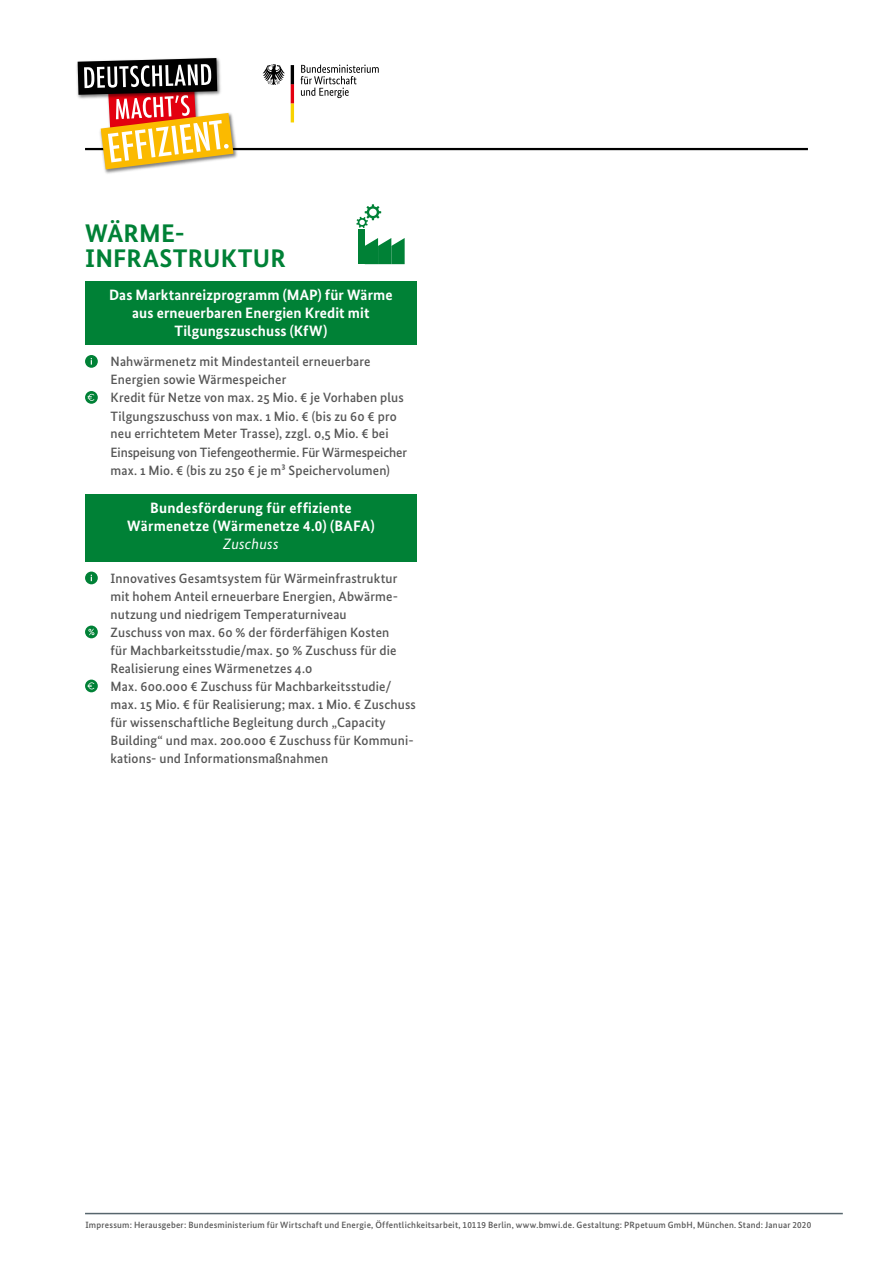
<style>
.page{position:relative;width:893px;height:1263px;background:#fff}
.page>*{position:absolute;margin:0;border:0;box-sizing:border-box;transform-origin:0 0}
.t1{font:700 25.5px/25.5px "Bundes Sans";letter-spacing:.01em;color:#008136}
.t2{font:700 15px/18px "Bundes Sans";letter-spacing:.01em;color:#fff;text-align:center}
.t3{font:italic 15px "Bundes Sans";letter-spacing:.015em;color:#fff}
.t4{font:500 13.5px/18px "Bundes Sans";letter-spacing:.01em;color:#565656}
.t5{font:500 9.15px "Bundes Sans";letter-spacing:.025em;color:#565656}
</style>
<div class="page">
<hr style="left:85px;top:148px;width:723px;height:2px;background:#000">
<img style="left:104px;top:121px;width:135px;height:53px">
<img style="left:76px;top:57px;width:136px;height:39px">
<svg style="left:78px;top:58px;width:155px;height:111px"></svg>
<svg style="left:301px;top:65px;width:78px;height:33px"></svg>
<svg style="left:263px;top:64px;width:22px;height:21px"></svg>
<svg style="left:291px;top:65px;width:3px;height:57px"></svg>
<div style="left:358px;top:229px;width:7px;height:35px;background:#008136"></div>
<svg style="left:356px;top:204px;width:25px;height:24px"></svg>
<svg style="left:365px;top:238px;width:40px;height:26px"></svg>
<svg style="left:85px;top:572px;width:13px;height:12px"></svg>
<svg style="left:85px;top:626px;width:13px;height:12px"></svg>
<svg style="left:88px;top:629px;width:6px;height:6px"></svg>
<svg style="left:85px;top:680px;width:13px;height:12px"></svg>
<svg style="left:88px;top:682px;width:6px;height:7px"></svg>
<div style="left:85px;top:494px;width:332px;height:67px;background:#008136"></div>
<svg style="left:85px;top:355px;width:13px;height:13px"></svg>
<svg style="left:85px;top:391px;width:13px;height:13px"></svg>
<svg style="left:88px;top:394px;width:6px;height:7px"></svg>
<div style="left:85px;top:282px;width:332px;height:63px;background:#008136"></div>
<hr style="left:85px;top:1213px;width:758px;height:1px;background:#57666d">
<h1 class="t1" style="left:85px;top:220px;width:202px">WÄRME-<br>INFRASTRUKTUR</h1>
<p class="t2" style="left:109px;top:286px;width:285px">Das Marktanreizprogramm (MAP) für Wärme aus erneuerbaren Energien Kredit mit<br>Tilgungszuschuss (KfW)</p>
<p class="t4" style="left:111px;top:353px;width:298px">Nahwärmenetz mit Mindestanteil erneuerbare Energien sowie Wärmespeicher<br>Kredit für Netze von max. 25 Mio. € je Vorhaben plus Tilgungszuschuss von max. 1 Mio. € (bis zu 60 € pro neu errichtetem Meter Trasse), zzgl. 0,5 Mio. € bei Einspeisung von Tiefengeothermie. Für Wärmespeicher max. 1 Mio. € (bis zu 250 € je m³ Speichervolumen)</p>
<p class="t2" style="left:127px;top:498px;width:249px">Bundesförderung für effiziente<br>Wärmenetze (Wärmenetze 4.0) (BAFA)</p>
<p class="t3" style="left:223px;top:534px;width:57px">Zuschuss</p>
<p class="t4" style="left:111px;top:569px;width:307px">Innovatives Gesamtsystem für Wärmeinfrastruktur mit hohem Anteil erneuerbare Energien, Abwärme&shy;nutzung und niedrigem Temperaturniveau<br>Zuschuss von max. 60 % der förderfähigen Kosten<br>für Machbarkeitsstudie/max. 50 % Zuschuss für die Realisierung eines Wärmenetzes 4.0<br>Max. 600.000 € Zuschuss für Machbarkeitsstudie/ max. 15 Mio. € für Realisierung; max. 1 Mio. € Zuschuss für wissenschaftliche Begleitung durch „Capacity Building“ und max. 200.000 € Zuschuss für Kommuni&shy;kations- und Informationsmaßnahmen</p>
<p class="t5" style="left:85px;top:1219px;width:727px">Impressum: Herausgeber: Bundesministerium für Wirtschaft und Energie, Öffentlichkeitsarbeit, 10119 Berlin, www.bmwi.de. Gestaltung: PRpetuum GmbH, München. Stand: Januar 2020</p>
</div>
